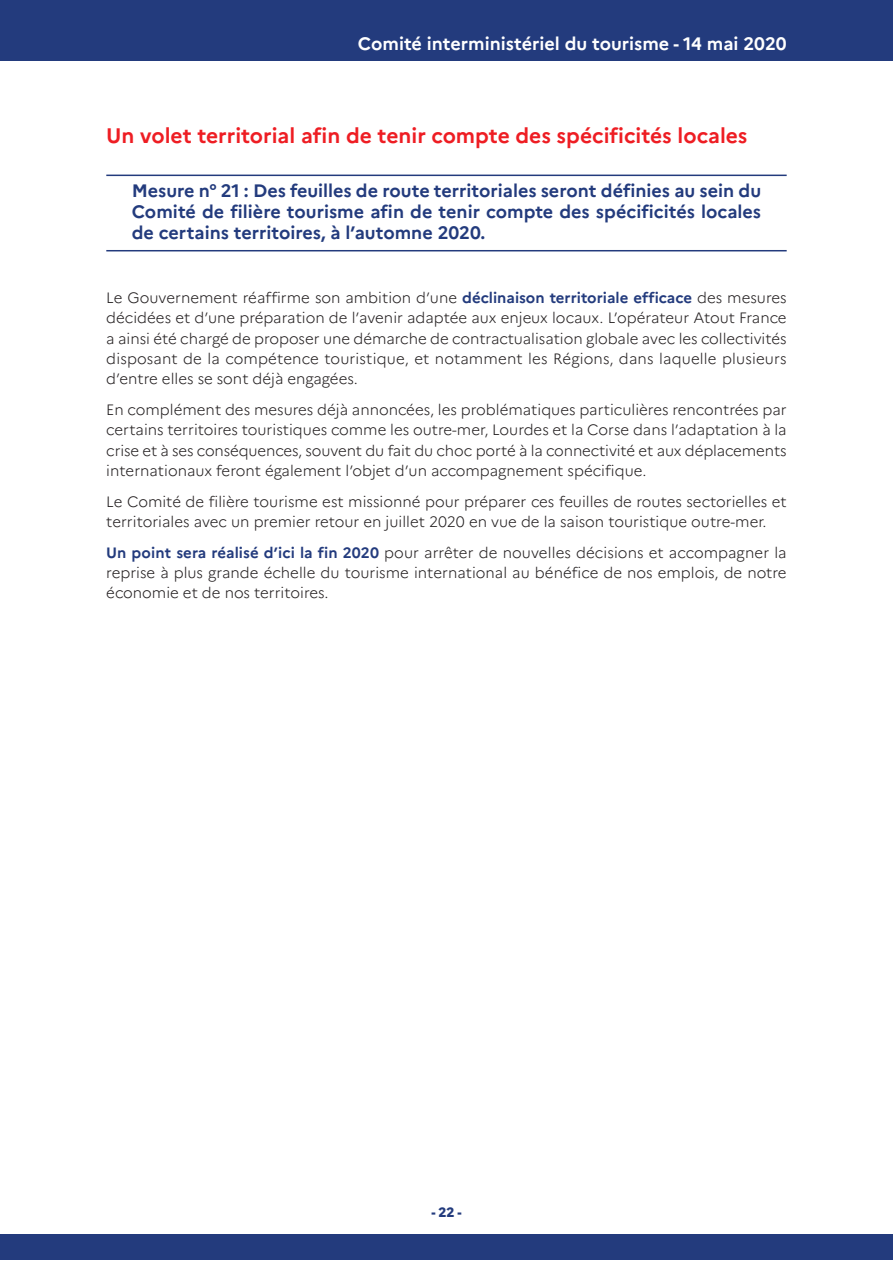
<style>
.page{position:relative;width:893px;height:1263px;background:#fff}
.page>*{position:absolute;margin:0;border:0;box-sizing:border-box;transform-origin:0 0}
.t1{font:700 21px "Marianne";color:#ee1d23}
.t2{font:700 18px/21px "Marianne";color:#233b7d;text-align:justify}
.t3{font:700 18px "Marianne";color:#fff}
.t4{font:300 15px/20.2px "Marianne";color:#231f20;text-align:justify}
.t5{font:800 13.5px "Marianne";color:#233b7d}
.s1{font-weight:700;color:#233b7d}
</style>
<div class="page">
<div style="left:0;top:1234px;width:893px;height:26px;background:#233b7d"></div>
<div style="left:0;top:0;width:893px;height:61px;background:#233b7d"></div>
<hr style="left:106px;top:175px;width:681px;height:1px;background:#233b7d">
<hr style="left:106px;top:250px;width:681px;height:1px;background:#233b7d">
<p class="t3" style="left:358px;top:37px;width:430px">Comité interministériel du tourisme - 14 mai 2020</p>
<h1 class="t1" style="left:106px;top:128px;width:643px">Un volet territorial afin de tenir compte des spécificités locales</h1>
<p class="t2" style="left:132px;top:182px;width:631px">Mesure n° 21 : Des feuilles de route territoriales seront définies au sein du Comité de filière tourisme afin de tenir compte des spécificités locales de certains territoires, à l’automne 2020.</p>
<p class="t4" style="left:106px;top:289px;width:682px">le gouvernement réaffirme son ambition d’une <span class="s1">déclinaison territoriale efficace</span> des mesures décidées et d’une préparation de l’avenir adaptée aux enjeux locaux. l’opérateur atout France a ainsi été chargé de proposer une démarche de contractualisation globale avec les collectivités disposant de la compétence touristique, et notamment les Régions, dans laquelle plusieurs d’entre elles se sont déjà engagées.</p>
<p class="t4" style="left:106px;top:401px;width:682px">En complément des mesures déjà annoncées, les problématiques particulières rencontrées par certains territoires touristiques comme les outre-mer, lourdes et la corse dans l’adaptation à la crise et à ses conséquences, souvent du fait du choc porté à la connectivité et aux déplacements internationaux feront également l’objet d’un accompagnement spécifique.</p>
<p class="t4" style="left:106px;top:493px;width:682px">le comité de filière tourisme est missionné pour préparer ces feuilles de routes sectorielles et territoriales avec un premier retour en juillet 2020 en vue de la saison touristique outre-mer.</p>
<p class="t4" style="left:106px;top:544px;width:682px"><span class="s1">Un point sera réalisé d’ici la fin 2020</span> pour arrêter de nouvelles décisions et accompagner la reprise à plus grande échelle du tourisme international au bénéfice de nos emplois, de notre économie et de nos territoires.</p>
<p class="t5" style="left:431px;top:1206px;width:32px">-22-</p>
</div>
